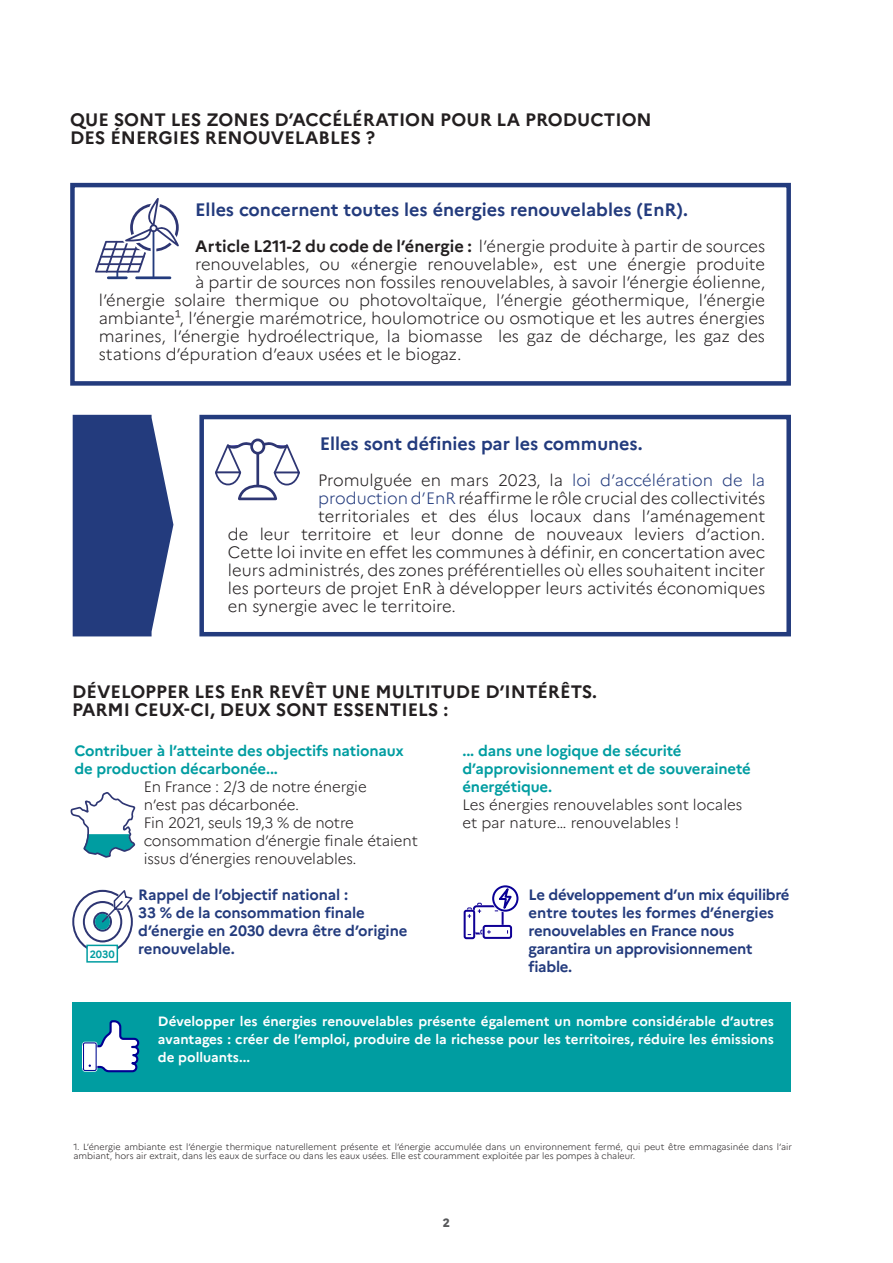
<style>
.page{position:relative;width:893px;height:1263px;background:#fff}
.page>*{position:absolute;margin:0;border:0;box-sizing:border-box;transform-origin:0 0}
.Page_gauche_paragraphe_titre1{font:700 18px/18px "Marianne";color:#231f20}
.Texte_courant{font:700 18px "Marianne";color:#233b7d}
.Texte_courant-2{font:300 16.5px "Marianne";color:#231f20}
.Texte_courant-3{font:700 15px/18px "Marianne";letter-spacing:-.01em;color:#233b7d}
.Texte_courant-4{font:300 15px/18px "Marianne";letter-spacing:-.01em;color:#231f20}
.Texte_courant-5{font:700 15px/18px "Marianne";letter-spacing:-.01em;color:#009da1}
.Encadré_texte{font:700 13.5px/18px "Marianne";color:#fff;text-align:justify}
.t1{font:800 12px "Marianne";color:#57585a}
.t2{font:700 10.5px "Marianne";color:#009da1}
.Texte_courant-6{font:300 9px/9px "Marianne";color:#231f20}
.s1{font-weight:700}
.s2{color:#233b7d}
</style>
<div class="page">
<div style="left:72px;top:1002px;width:719px;height:89px;background:#009da1"></div>
<svg style="left:82px;top:1020px;width:58px;height:53px"></svg>
<div style="left:492px;top:885px;width:27px;height:27px;border:1px solid #fff;border-radius:50%"></div>
<div style="left:492px;top:885px;width:26px;height:27px;border:2px solid #0a0096;border-radius:50%"></div>
<svg style="left:463px;top:885px;width:51px;height:54px"></svg>
<div style="left:70px;top:183px;width:721px;height:203px;border:4px solid #233b7d"></div>
<svg style="left:95px;top:198px;width:84px;height:81px"></svg>
<svg style="left:73px;top:415px;width:100px;height:221px;background:#364c88"></svg>
<div style="left:199px;top:415px;width:592px;height:221px;border:4px solid #233b7d"></div>
<div style="left:250px;top:438px;width:15px;height:16px;border:3px solid #2e3673;border-radius:50%"></div>
<svg style="left:215px;top:440px;width:85px;height:61px"></svg>
<svg style="left:70px;top:792px;width:66px;height:66px"></svg>
<div style="left:86px;top:945px;width:32px;height:17px;border:2px solid #009da1"></div>
<svg style="left:72px;top:889px;width:61px;height:65px"></svg>
<p class="Page_gauche_paragraphe_titre1" style="left:70px;top:109px;width:583px">QUE SONT LES ZONES D’ACCÉLÉRATION POUR LA PRODUCTION<br>DES ÉNERGIES RENOUVELABLES ?</p>
<p class="Texte_courant" style="left:195px;top:196px;width:494px">Elles concernent toutes les énergies renouvelables (EnR).</p>
<p class="Texte_courant-2" style="left:195px;top:233px;width:572px"><span class="s1">Article L211-2 du code de l’énergie :</span> l’énergie produite à partir de sources</p>
<p class="Texte_courant-2" style="left:195px;top:251px;width:572px">renouvelables, ou «énergie renouvelable», est une énergie produite</p>
<p class="Texte_courant-2" style="left:195px;top:269px;width:572px">à partir de sources non fossiles renouvelables, à savoir l’énergie éolienne,</p>
<p class="Texte_courant-2" style="left:99px;top:287px;width:668px">l’énergie solaire thermique ou photovoltaïque, l’énergie géothermique, l’énergie</p>
<p class="Texte_courant-2" style="left:99px;top:305px;width:668px">ambiante¹, l’énergie marémotrice, houlomotrice ou osmotique et les autres énergies</p>
<p class="Texte_courant-2" style="left:99px;top:323px;width:668px">marines, l’énergie hydroélectrique, la biomasse les gaz de décharge, les gaz des</p>
<p class="Texte_courant-2" style="left:99px;top:341px;width:364px">stations d’épuration d’eaux usées et le biogaz.</p>
<p class="Texte_courant" style="left:320px;top:430px;width:324px">Elles sont définies par les communes.</p>
<p class="Texte_courant-2" style="left:318px;top:467px;width:448px">Promulguée en mars 2023, la <span class="s2">loi d’accélération de la</span></p>
<p class="Texte_courant-2" style="left:318px;top:485px;width:448px"><span class="s2">production d’EnR</span> réaffirme le rôle crucial des collectivités</p>
<p class="Texte_courant-2" style="left:318px;top:503px;width:448px">territoriales et des élus locaux dans l’aménagement</p>
<p class="Texte_courant-2" style="left:228px;top:521px;width:539px">de leur territoire et leur donne de nouveaux leviers d’action.</p>
<p class="Texte_courant-2" style="left:228px;top:539px;width:539px">Cette loi invite en effet les communes à définir, en concertation avec</p>
<p class="Texte_courant-2" style="left:228px;top:557px;width:539px">leurs administrés, des zones préférentielles où elles souhaitent inciter</p>
<p class="Texte_courant-2" style="left:228px;top:575px;width:539px">les porteurs de projet EnR à développer leurs activités économiques</p>
<p class="Texte_courant-2" style="left:228px;top:593px;width:230px">en synergie avec le territoire.</p>
<p class="Page_gauche_paragraphe_titre1" style="left:72px;top:681px;width:526px">DÉVELOPPER LES EnR REVÊT UNE MULTITUDE D’INTÉRÊTS.</p>
<p class="Page_gauche_paragraphe_titre1" style="left:72px;top:699px;width:377px">PARMI CEUX-CI, DEUX SONT ESSENTIELS :</p>
<p class="Texte_courant-5" style="left:74px;top:740px;width:331px">Contribuer à l’atteinte des objectifs nationaux de production décarbonée...</p>
<p class="Texte_courant-4" style="left:144px;top:776px;width:224px">En France : 2/3 de notre énergie n’est pas décarbonée.</p>
<p class="Texte_courant-4" style="left:144px;top:812px;width:276px">Fin 2021, seuls 19,3 % de notre consommation d’énergie finale étaient issus d’énergies renouvelables.</p>
<p class="Texte_courant-3" style="left:138px;top:884px;width:271px">Rappel de l’objectif national :<br>33 % de la consommation finale d’énergie en 2030 devra être d’origine renouvelable.</p>
<p class="t2" style="left:90px;top:946px;width:27px">2030</p>
<p class="Texte_courant-5" style="left:462px;top:740px;width:290px">... dans une logique de sécurité d’approvisionnement et de souveraineté énergétique.</p>
<p class="Texte_courant-4" style="left:462px;top:794px;width:282px">Les énergies renouvelables sont locales et par nature… renouvelables !</p>
<p class="Texte_courant-3" style="left:529px;top:884px;width:262px">Le développement d’un mix équilibré entre toutes les formes d’énergies renouvelables en France nous garantira un approvisionnement fiable.</p>
<p class="Encadré_texte" style="left:158px;top:1011px;width:617px">Développer les énergies renouvelables présente également un nombre considérable d’autres avantages : créer de l’emploi, produire de la richesse pour les territoires, réduire les émissions de polluants...</p>
<p class="Texte_courant-6" style="left:73px;top:1141px;width:720px">1. L’énergie ambiante est l’énergie thermique naturellement présente et l’énergie accumulée dans un environnement fermé, qui peut être emmagasinée dans l’air ambiant, hors air extrait, dans les eaux de surface ou dans les eaux usées. Elle est couramment exploitée par les pompes à chaleur.</p>
<p class="t1" style="left:443px;top:1213px;width:9px">2</p>
</div>
